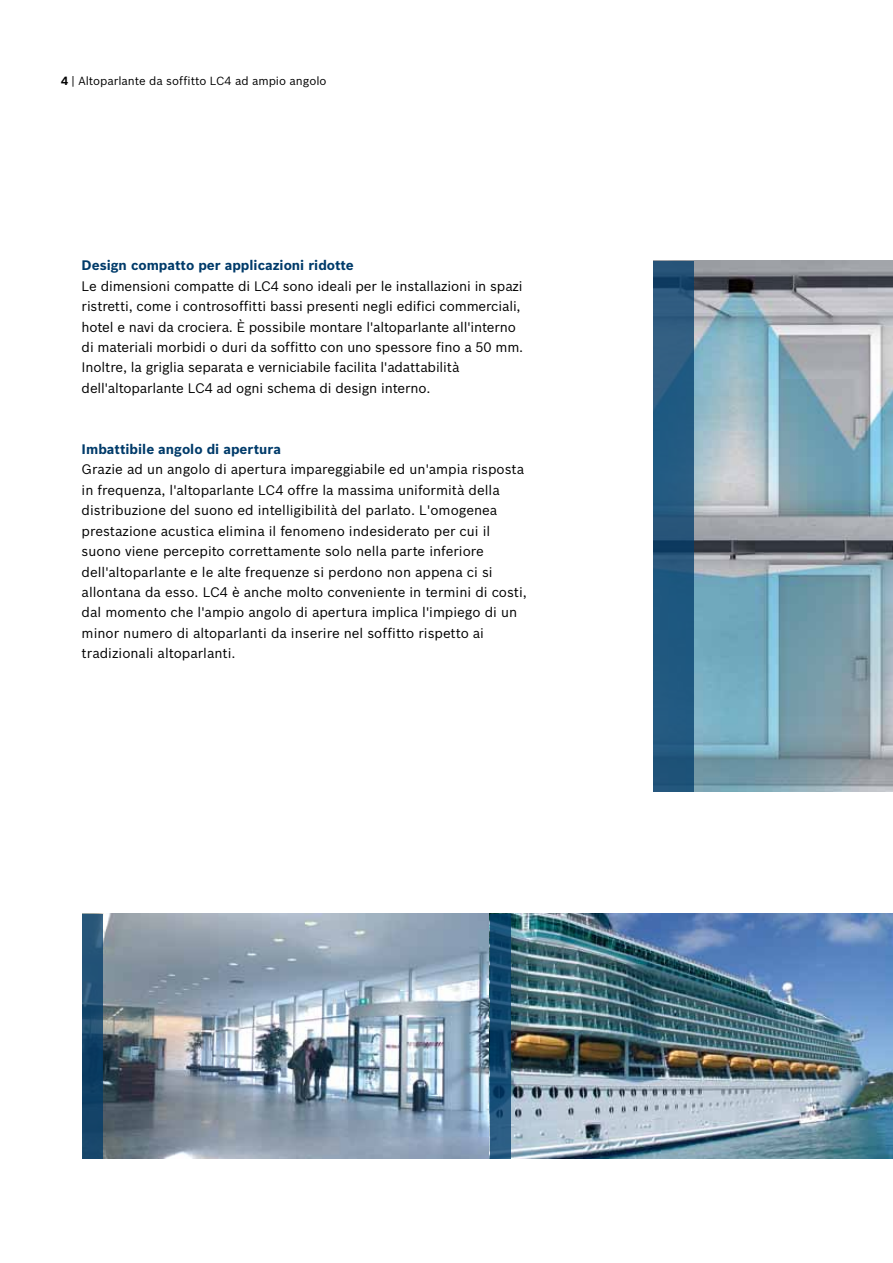
<style>
.page{position:relative;width:893px;height:1263px;background:#fff}
.page>*{position:absolute;margin:0;border:0;box-sizing:border-box;transform-origin:0 0}
.t1{font:13.5px/20.4px "Bosch Sans";color:#000}
.t2{font:700 13.5px "Bosch Sans";color:#003b6a}
.t3{font:11.55px "Bosch Sans";color:#000}
.s1{font-weight:700}
</style>
<div class="page">
<img style="left:103px;top:914px;width:387px;height:245px">
<img style="left:510px;top:914px;width:383px;height:245px">
<img style="left:694px;top:261px;width:199px;height:530px">
<svg style="left:653px;top:261px;width:41px;height:530px;background:#23577e"></svg>
<svg style="left:82px;top:914px;width:21px;height:245px;background:#1a496e"></svg>
<svg style="left:490px;top:914px;width:20px;height:245px;background:#154a70"></svg>
<p class="t3" style="left:61px;top:73px;width:267px"><span class="s1">4</span> | Altoparlante da soffitto LC4 ad ampio angolo</p>
<p class="t2" style="left:82px;top:255px;width:274px">Design compatto per applicazioni ridotte</p>
<p class="t1" style="left:82px;top:275px;width:443px">Le dimensioni compatte di LC4 sono ideali per le installazioni in spazi ristretti, come i controsoffitti bassi presenti negli edifici commerciali, hotel e navi da crociera. È possibile montare l'altoparlante all'interno di materiali morbidi o duri da soffitto con uno spessore fino a 50 mm.<br>Inoltre, la griglia separata e verniciabile facilita l'adattabilità dell'altoparlante LC4 ad ogni schema di design interno.</p>
<p class="t2" style="left:82px;top:439px;width:201px">Imbattibile angolo di apertura</p>
<p class="t1" style="left:82px;top:458px;width:447px">Grazie ad un angolo di apertura impareggiabile ed un'ampia risposta in frequenza, l'altoparlante LC4 offre la massima uniformità della distribuzione del suono ed intelligibilità del parlato. L'omogenea prestazione acustica elimina il fenomeno indesiderato per cui il suono viene percepito correttamente solo nella parte inferiore dell'altoparlante e le alte frequenze si perdono non appena ci si allontana da esso. LC4 è anche molto conveniente in termini di costi, dal momento che l'ampio angolo di apertura implica l'impiego di un minor numero di altoparlanti da inserire nel soffitto rispetto ai tradizionali altoparlanti.</p>
</div>
